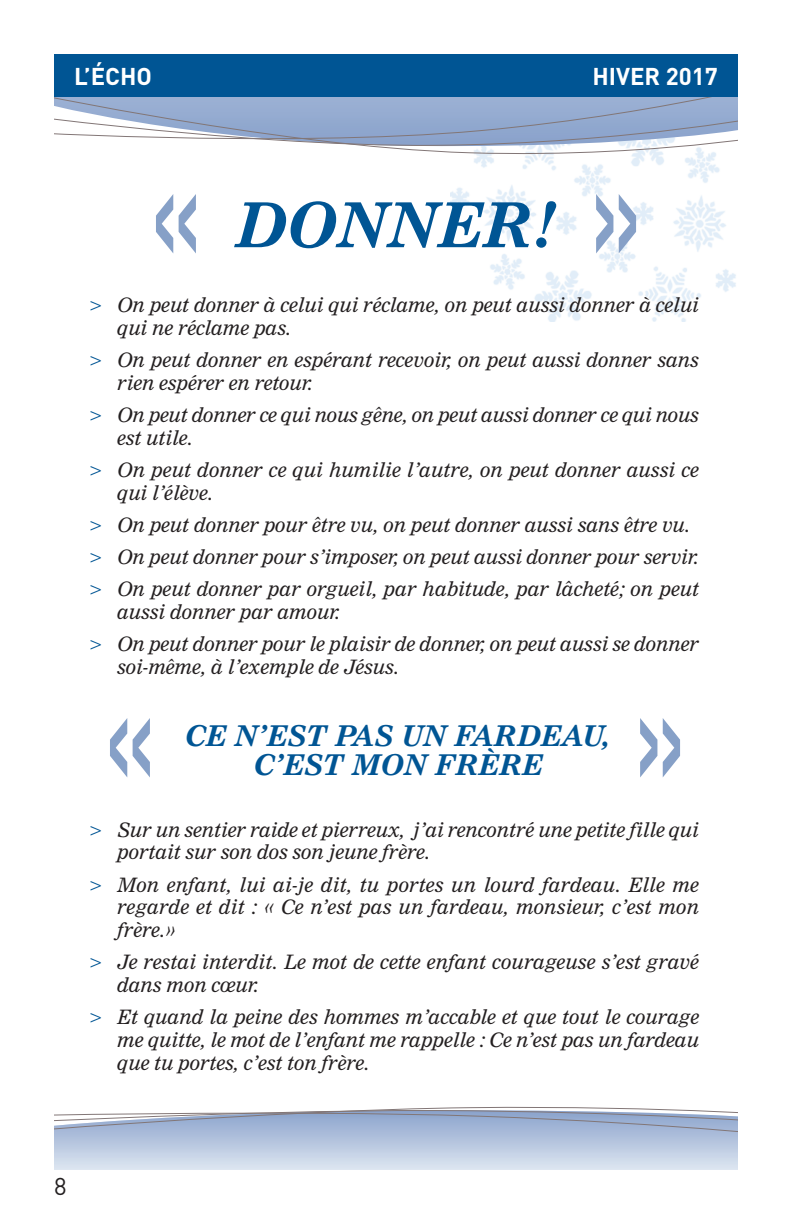
<style>
.page{position:relative;width:792px;height:1224px;background:#fff}
.page>*{position:absolute;margin:0;border:0;box-sizing:border-box;transform-origin:0 0}
.t1{font:176px "Helvetica";color:#86a0c7;scale:.63 1}
.t2{font:italic 700 60.6px "Nimrod";color:#005594}
.t3{font:italic 700 28px/29px "Nimrod";color:#005594;text-align:center}
.t4{font:700 24px "DIN";color:#fff}
.t5{font:24px "DIN";color:#231f20}
.t6{font:italic 19.4px/22.8px "Nimrod";color:#231f20}
.s1{color:#005594}
</style>
<div class="page">
<img style="left:450px;top:159px;width:286px;height:162px">
<svg style="left:410px;top:150px;width:306px;height:9px"></svg>
<svg style="left:54px;top:97px;width:684px;height:53px"></svg>
<div style="left:54px;top:54px;width:684px;height:43px;background:#005594"></div>
<svg style="left:54px;top:1140px;width:684px;height:30px;background:#c8d4e7"></svg>
<svg style="left:54px;top:1106px;width:684px;height:34px"></svg>
<p class="t4" style="left:74px;top:62px;width:80px">L’ÉCHO</p>
<p class="t4" style="left:592px;top:62px;width:127px">HIVER 2017</p>
<h1 class="t1" style="left:145px;top:146px;width:99px">«</h1>
<h2 class="t2" style="left:234px;top:201px;width:322px">DONNER!</h2>
<h1 class="t1" style="left:585px;top:146px;width:99px">»</h1>
<p class="t6" style="left:117px;top:295px;width:583px;text-indent:-29px"><span class="s1">&gt;</span> On peut donner à celui qui réclame, on peut aussi donner à celui qui ne réclame pas.</p>
<p class="t6" style="left:117px;top:350px;width:583px;text-indent:-29px"><span class="s1">&gt;</span> On peut donner en espérant recevoir, on peut aussi donner sans rien espérer en retour.</p>
<p class="t6" style="left:117px;top:405px;width:583px;text-indent:-29px"><span class="s1">&gt;</span> On peut donner ce qui nous gêne, on peut aussi donner ce qui nous est utile.</p>
<p class="t6" style="left:117px;top:460px;width:583px;text-indent:-29px"><span class="s1">&gt;</span> On peut donner ce qui humilie l’autre, on peut donner aussi ce qui l’élève.</p>
<p class="t6" style="left:88px;top:510px;width:612px;line-height:32.2px"><span class="s1">&gt;</span> On peut donner pour être vu, on peut donner aussi sans être vu. <span class="s1">&gt;</span> On peut donner pour s’imposer, on peut aussi donner pour servir. <span class="s1">&gt;</span> On peut donner par orgueil, par habitude, par lâcheté; on peut</p>
<p class="t6" style="left:88px;top:597px;width:612px;line-height:32.2px;text-indent:29px">aussi donner par amour.<br><span class="s1">&gt;</span> On peut donner pour le plaisir de donner, on peut aussi se donner</p>
<p class="t6" style="left:117px;top:657px;width:283px">soi-même, à l’exemple de Jésus.</p>
<h1 class="t1" style="left:99px;top:670px;width:99px">«</h1>
<h1 class="t1" style="left:629px;top:670px;width:99px">»</h1>
<h3 class="t3" style="left:185px;top:723px;width:428px">CE N’EST PAS UN FARDEAU,<br>C’EST MON FRÈRE</h3>
<p class="t6" style="left:117px;top:820px;width:583px;text-indent:-29px"><span class="s1">&gt;</span> Sur un sentier raide et pierreux, j’ai rencontré une petite fille qui portait sur son dos son jeune frère.</p>
<p class="t6" style="left:117px;top:875px;width:583px;text-align:justify;text-indent:-29px"><span class="s1">&gt;</span> Mon enfant, lui ai-je dit, tu portes un lourd fardeau. Elle me regarde et dit : « Ce n’est pas un fardeau, monsieur, c’est mon frère.»</p>
<p class="t6" style="left:117px;top:952px;width:583px;text-indent:-29px"><span class="s1">&gt;</span> Je restai interdit. Le mot de cette enfant courageuse s’est gravé dans mon cœur.</p>
<p class="t6" style="left:117px;top:1007px;width:583px;text-align:justify;text-indent:-29px"><span class="s1">&gt;</span> Et quand la peine des hommes m’accable et que tout le courage me quitte, le mot de l’enfant me rappelle : Ce n’est pas un fardeau que tu portes, c’est ton frère.</p>
<p class="t5" style="left:54px;top:1172px;width:14px">8</p>
</div>
